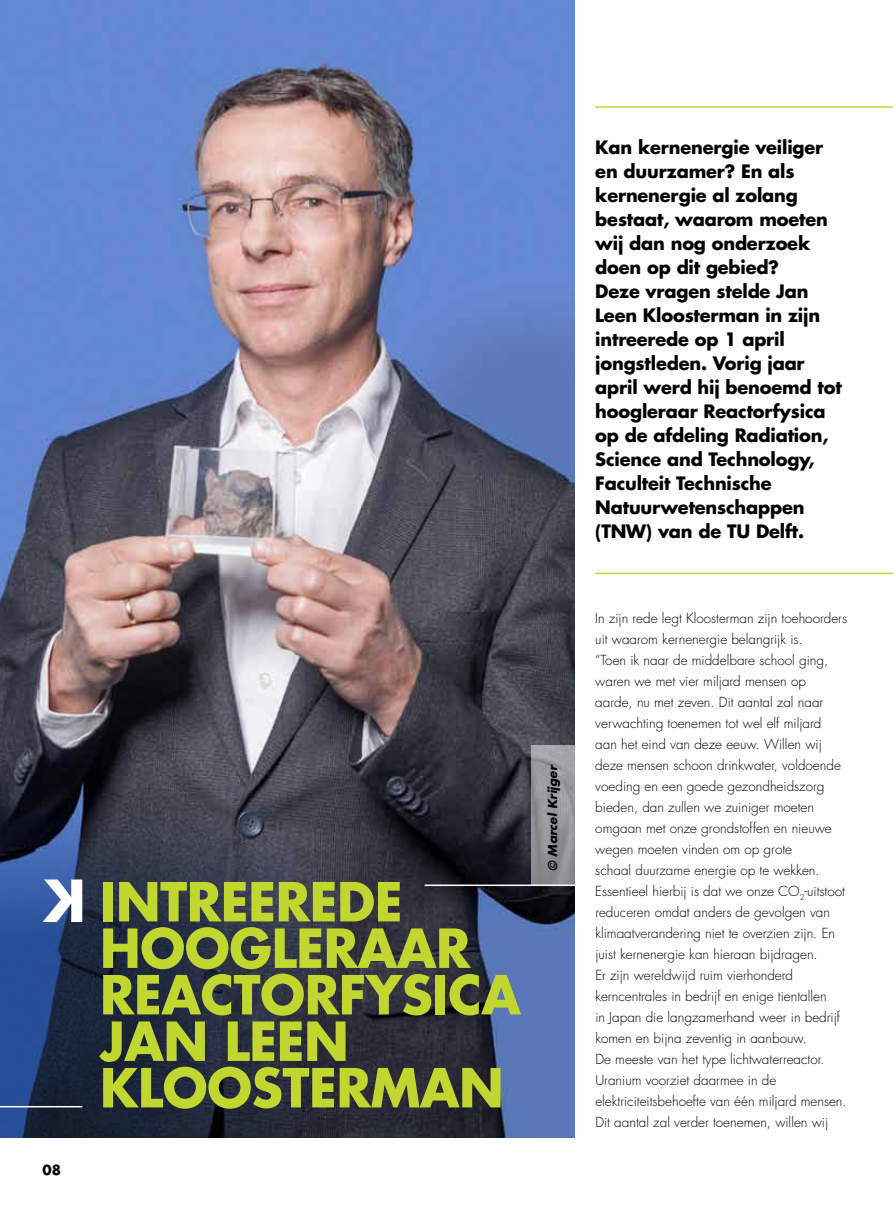
<style>
.page{position:relative;width:893px;height:1212px;background:#fff}
.page>*{position:absolute;margin:0;border:0;box-sizing:border-box;transform-origin:0 0}
.t1{font:700 52.35px/46.5px "Futura";letter-spacing:-.01em;color:#c1d72f}
.t2{font:700 18px/24px "Futura";letter-spacing:-.01em;color:#000}
.t3{font:300 13.5px/21px "Futura";color:#000}
.t4{font:700 13.5px "Futura";color:#000}
.t5{font:italic 700 12px "Futura";color:#000}
</style>
<div class="page">
<img style="left:0;top:0;width:574px;height:770px">
<svg style="left:0;top:770px;width:574px;height:368px;background:#2e364d"></svg>
<hr style="left:595px;top:573px;width:298px;height:1px;background:#c1d72f">
<hr style="left:595px;top:106px;width:298px;height:2px;background:#c1d72f">
<hr style="left:425px;top:884px;width:165px;height:2px;background:#fff">
<hr style="left:0;top:1106px;width:82px;height:1px;background:#fff">
<svg style="left:43px;top:879px;width:39px;height:43px"></svg>
<svg style="left:531px;top:745px;width:44px;height:140px;background:#96959a"></svg>
<p class="t4" style="left:43px;top:1160px;width:20px">08</p>
<h1 class="t1" style="left:100px;top:877px;width:422px">Intreerede hoogleraar reactorfysica<br>Jan Leen<br>Kloosterman</h1>
<p class="t5" style="left:544px;top:870px;width:107px;rotate:-90deg">© Marcel Krijger</p>
<p class="t2" style="left:595px;top:135px;width:248px">Kan kernenergie veiliger en duurzamer? En als kernenergie al zolang bestaat, waarom moeten wij dan nog onderzoek doen op dit gebied?<br>Deze vragen stelde Jan<br>Leen Kloosterman in zijn intreerede op 1 april jongstleden. Vorig jaar april werd hij benoemd tot hoogleraar Reactorfysica op de afdeling Radiation,<br>Science and Technology,<br>Faculteit Technische<br>Natuurwetenschappen (TNW) van de TU Delft.</p>
<p class="t3" style="left:595px;top:608px;width:253px">In zijn rede legt Kloosterman zijn toehoorders uit waarom kernenergie belangrijk is.<br>“Toen ik naar de middelbare school ging, waren we met vier miljard mensen op<br>aarde, nu met zeven. Dit aantal zal naar verwachting toenemen tot wel elf miljard<br>aan het eind van deze eeuw. Willen wij deze mensen schoon drinkwater, voldoende voeding en een goede gezondheidszorg bieden, dan zullen we zuiniger moeten omgaan met onze grondstoffen en nieuwe wegen moeten vinden om op grote<br>schaal duurzame energie op te wekken.<br>Essentieel hierbij is dat we onze CO<sub>2</sub>-uitstoot reduceren omdat anders de gevolgen van klimaatverandering niet te overzien zijn. En juist kernenergie kan hieraan bijdragen.<br>Er zijn wereldwijd ruim vierhonderd kerncentrales in bedrijf en enige tientallen<br>in Japan die langzamerhand weer in bedrijf komen en bijna zeventig in aanbouw.<br>De meeste van het type lichtwaterreactor.<br>Uranium voorziet daarmee in de elektriciteitsbehoefte van één miljard mensen.<br>Dit aantal zal verder toenemen, willen wij</p>
</div>
